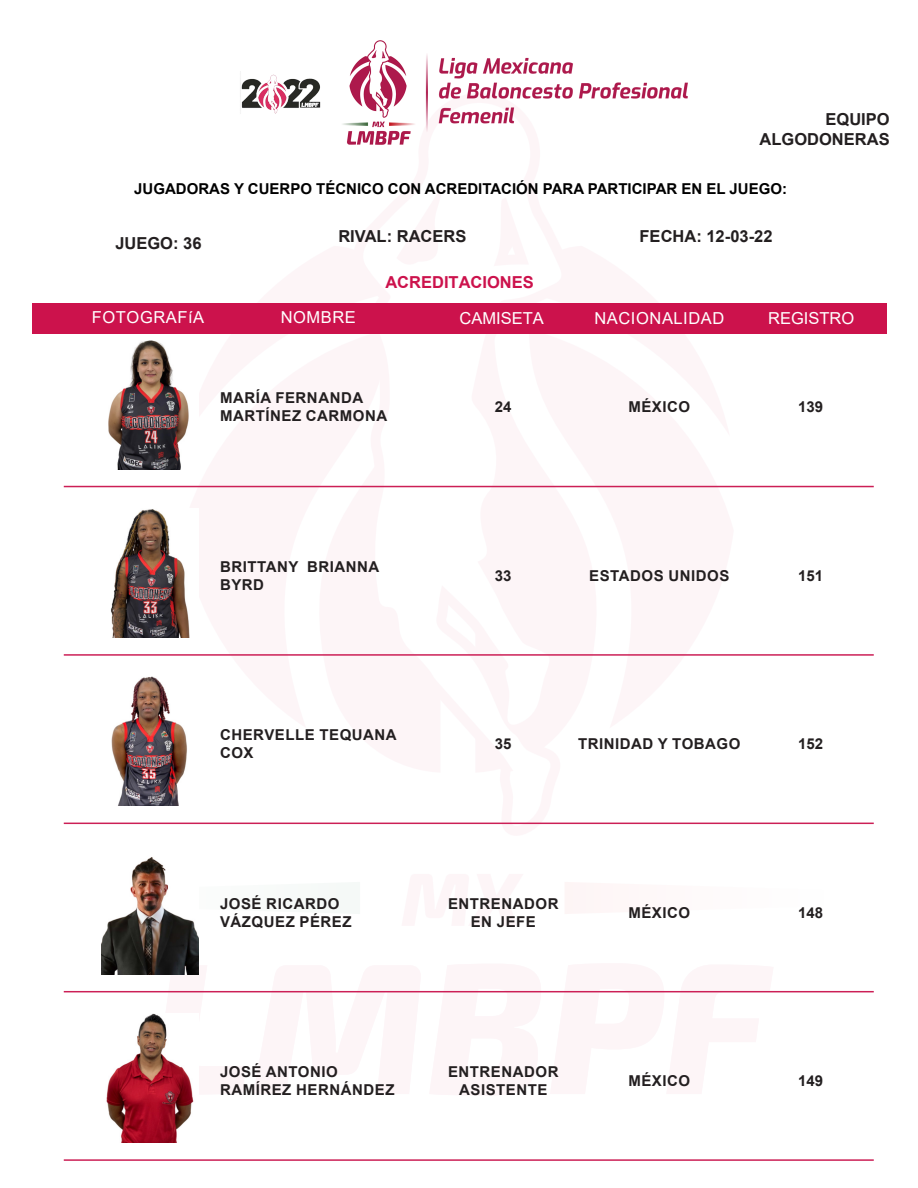
<style>
.page{position:relative;width:918px;height:1188px;background:#fff}
.page>*{position:absolute;margin:0;border:0;box-sizing:border-box;transform-origin:0 0}
.t1{font:700 16.5px/19.8px "Arial";color:#231f20;text-align:right}
.t2{font:16.5px "Arial";letter-spacing:.035em;color:#fff}
.t3{font:16.5px "Arial";color:#fff}
.t4{font:700 16.5px "Arial";color:#cc124c}
.t5{font:700 15px/18px "Arial";letter-spacing:.035em;color:#231f20;text-align:center}
.t6{font:700 15px "Arial";color:#000}
</style>
<div class="page">
<svg style="left:146px;top:953px;width:639px;height:61px"></svg>
<svg style="left:360px;top:485px;width:204px;height:340px"></svg>
<div style="left:33px;top:303px;width:854px;height:31px;background:#cc124c"></div>
<img style="left:240px;top:40px;width:447px;height:105px">
<img style="left:108px;top:340px;width:81px;height:129px">
<hr style="left:64px;top:486px;width:810px;height:1px;background:#cc1f56">
<img style="left:111px;top:509px;width:79px;height:129px">
<hr style="left:64px;top:654px;width:810px;height:2px;background:#cc1f56">
<img style="left:111px;top:677px;width:76px;height:129px">
<hr style="left:64px;top:823px;width:810px;height:1px;background:#cc1f56">
<img style="left:102px;top:857px;width:96px;height:117px">
<hr style="left:64px;top:991px;width:810px;height:1px;background:#cc1f56">
<img style="left:106px;top:1014px;width:88px;height:129px">
<hr style="left:64px;top:1159px;width:810px;height:2px;background:#cc1f56">
<p class="t1" style="left:760px;top:110px;width:132px">EQUIPO<br>ALGODONERAS</p>
<p class="t6" style="left:134px;top:178px;width:654px">JUGADORAS Y CUERPO TÉCNICO CON ACREDITACIÓN PARA PARTICIPAR EN EL JUEGO:</p>
<p class="t1" style="left:115px;top:233px;width:88px">JUEGO: 36</p>
<p class="t1" style="left:338px;top:227px;width:130px">RIVAL: RACERS</p>
<p class="t1" style="left:640px;top:227px;width:134px">FECHA: 12-03-22</p>
<p class="t4" style="left:385px;top:271px;width:150px">ACREDITACIONES</p>
<p class="t2" style="left:92px;top:306px;width:114px">FOTOGRAFíA</p>
<p class="t2" style="left:281px;top:306px;width:77px">NOMBRE</p>
<p class="t3" style="left:460px;top:307px;width:86px">CAMISETA</p>
<p class="t3" style="left:768px;top:307px;width:88px">REGISTRO</p>
<p class="t2" style="left:594px;top:307px;width:131px">NACIONALIDAD</p>
<p class="t5" style="left:220px;top:389px;width:145px">MARÍA FERNANDA</p>
<p class="t5" style="left:220px;top:407px;width:169px">MARTÍNEZ CARMONA</p>
<p class="t5" style="left:495px;top:398px;width:18px">24</p>
<p class="t5" style="left:628px;top:398px;width:63px">MÉXICO</p>
<p class="t5" style="left:798px;top:398px;width:27px">139</p>
<p class="t5" style="left:220px;top:558px;width:161px">BRITTANY BRIANNA</p>
<p class="t5" style="left:220px;top:576px;width:46px">BYRD</p>
<p class="t5" style="left:495px;top:567px;width:18px">33</p>
<p class="t5" style="left:589px;top:567px;width:142px">ESTADOS UNIDOS</p>
<p class="t5" style="left:798px;top:567px;width:27px">151</p>
<p class="t5" style="left:220px;top:726px;width:178px">CHERVELLE TEQUANA</p>
<p class="t5" style="left:220px;top:744px;width:35px">COX</p>
<p class="t5" style="left:495px;top:735px;width:18px">35</p>
<p class="t5" style="left:578px;top:735px;width:164px">TRINIDAD Y TOBAGO</p>
<p class="t5" style="left:798px;top:735px;width:27px">152</p>
<p class="t5" style="left:220px;top:894px;width:121px">JOSÉ RICARDO</p>
<p class="t5" style="left:220px;top:912px;width:133px">VÁZQUEZ PÉREZ</p>
<p class="t5" style="left:220px;top:1063px;width:119px">JOSÉ ANTONIO</p>
<p class="t5" style="left:220px;top:1081px;width:176px">RAMÍREZ HERNÁNDEZ</p>
<p class="t5" style="left:448px;top:894px;width:112px">ENTRENADOR<br>EN JEFE</p>
<p class="t5" style="left:628px;top:903px;width:63px">MÉXICO</p>
<p class="t5" style="left:798px;top:903px;width:27px">148</p>
<p class="t5" style="left:448px;top:1063px;width:112px">ENTRENADOR<br>ASISTENTE</p>
<p class="t5" style="left:628px;top:1072px;width:63px">MÉXICO</p>
<p class="t5" style="left:798px;top:1072px;width:27px">149</p>
</div>
